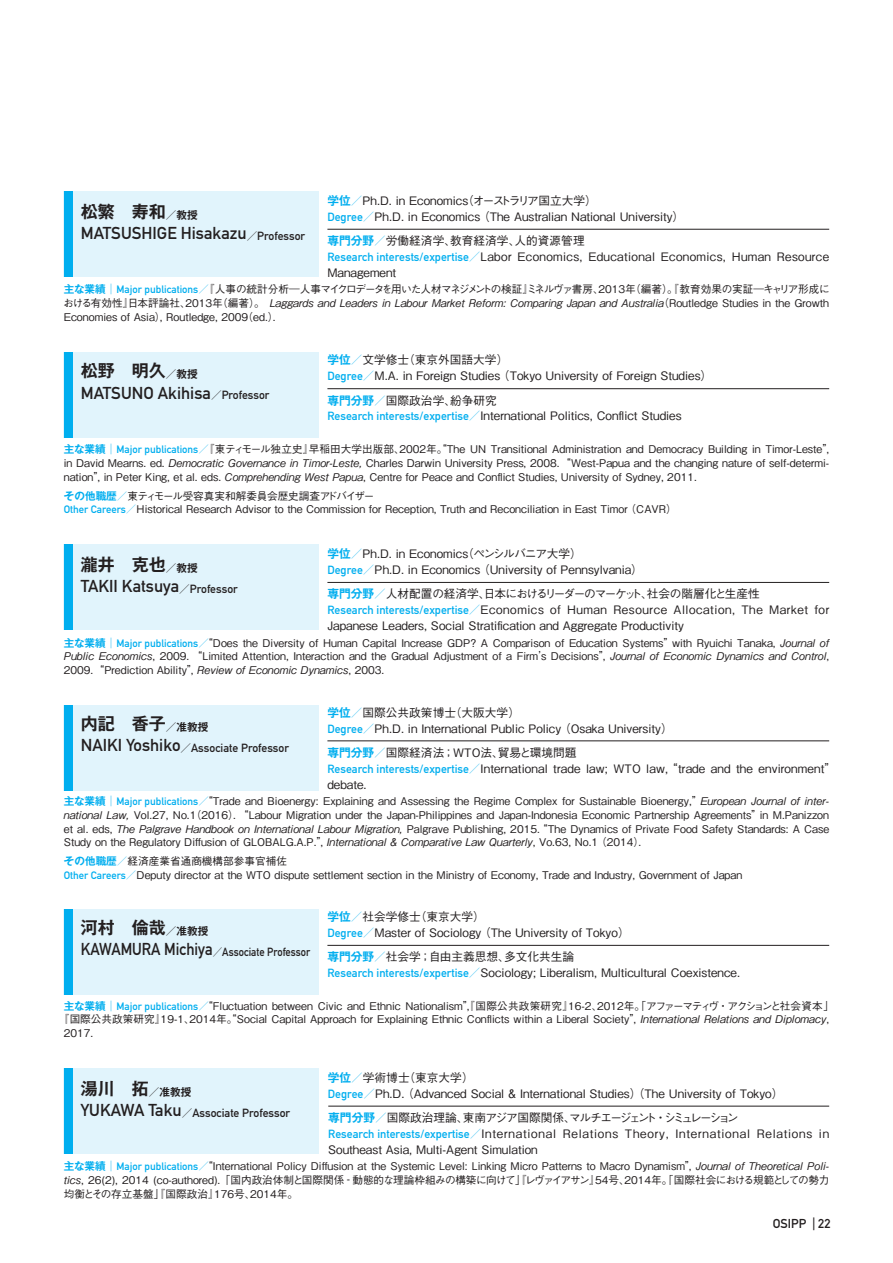
<style>
.page{position:relative;width:893px;height:1263px;background:#fff}
.page>*{position:absolute;margin:0;border:0;box-sizing:border-box;transform-origin:0 0}
.t1{font:16.95px "DIN Mittelschrift Std";color:#231f20}
.t2{font:700 16.95px "Gothic MB101 Pro De";color:#231f20}
.t3{font:12.75px "DIN Mittelschrift Std";color:#231f20}
.t4{font:500 11.7px/15.9px "Gothic BBB Pro";color:#231f20}
.t5{font:500 11.7px/15.9px "Gothic BBB Pro";letter-spacing:.03em;color:#231f20}
.t6{font:11.7px "DIN Mittelschrift Std";color:#231f20}
.t7{font:11.7px "DIN Mittelschrift Std";color:#231f20;scale:.9 1}
.t8{font:500 10.65px/13.8px "Gothic BBB Pro";color:#231f20;text-align:justify}
.s1{font-family:"Gothic MB101 Pro De";font-weight:700;color:#00aeef}
.s2{color:#00aeef}
.s3{font-family:"DIN Mittelschrift Std";font-weight:400;color:#00aeef}
.s4{font-family:"Gothic MB101 Pro";font-weight:300;color:#00aeef}
.s5{font-size:10.65px}
.s6{font-family:"Gothic MB101 Pro De";font-weight:700;font-size:10.65px}
.s7{font-size:11.7px}
.s8{font-size:16.95px}
</style>
<div class="page">
<div style="left:64px;top:705px;width:255px;height:85px;background:#e1f4fc"></div>
<div style="left:64px;top:705px;width:8px;height:85px;background:#00aeef"></div>
<hr style="left:327px;top:741px;width:502px;height:1px;background:#231f20">
<div style="left:64px;top:545px;width:255px;height:85px;background:#e1f4fc"></div>
<div style="left:64px;top:545px;width:8px;height:85px;background:#00aeef"></div>
<hr style="left:327px;top:582px;width:502px;height:1px;background:#231f20">
<div style="left:64px;top:910px;width:255px;height:85px;background:#e1f4fc"></div>
<div style="left:64px;top:910px;width:8px;height:85px;background:#00aeef"></div>
<hr style="left:327px;top:945px;width:502px;height:1px;background:#231f20">
<div style="left:64px;top:191px;width:255px;height:85px;background:#e1f4fc"></div>
<div style="left:64px;top:191px;width:8px;height:85px;background:#00aeef"></div>
<hr style="left:327px;top:229px;width:502px;height:1px;background:#231f20">
<div style="left:64px;top:352px;width:255px;height:85px;background:#e1f4fc"></div>
<div style="left:64px;top:352px;width:8px;height:85px;background:#00aeef"></div>
<hr style="left:327px;top:388px;width:502px;height:1px;background:#231f20">
<div style="left:64px;top:1068px;width:255px;height:85px;background:#e1f4fc"></div>
<div style="left:64px;top:1068px;width:8px;height:85px;background:#00aeef"></div>
<hr style="left:328px;top:1106px;width:501px;height:1px;background:#231f20">
<p class="t4" style="left:327px;top:191px;width:358px"><span class="s1">学位</span><span class="s2">／</span>Ph.D. in Economics（オーストラリア国立大学）<br><span class="s3">Degree</span><span class="s2">／</span>Ph.D. in Economics （The Australian National University）</p>
<p class="t5" style="left:327px;top:231px;width:503px"><span class="s1">専門分野</span><span class="s2">／</span>労働経済学、教育経済学、人的資源管理<br><span class="s3">Research interests/expertise</span><span class="s2">／</span>Labor Economics, Educational Economics, Human Resource<br>Management</p>
<p class="t8" style="left:63px;top:281px;width:768px"><span class="s1">主な業績</span><span class="s4">｜</span><span class="s3">Major publications</span><span class="s2">／</span>『人事の統計分析―人事マイクロデータを用いた人材マネジメントの検証』ミネルヴァ書房、2013年（編著）。『教育効果の実証―キャリア形成における有効性』日本評論社、2013年（編著）。 Laggards and Leaders in Labour Market Reform: Comparing Japan and Australia（Routledge Studies in the Growth Economies of Asia）, Routledge, 2009（ed.）.</p>
<h1 class="t2" style="left:81px;top:357px;width:118px">松野　明久<span class="s5">／教授</span></h1>
<h1 class="t1" style="left:81px;top:383px;width:190px">MATSUNO Akihisa<span class="s6">／</span><span class="s7">Professor</span></h1>
<h1 class="t2" style="left:81px;top:197px;width:118px">松繁　寿和<span class="s5">／教授</span></h1>
<h1 class="t1" style="left:81px;top:223px;width:226px">MATSUSHIGE Hisakazu<span class="s6">／</span><span class="s7">Professor</span></h1>
<p class="t4" style="left:327px;top:351px;width:386px"><span class="s1">学位</span><span class="s2">／</span>文学修士（東京外国語大学）<br><span class="s3">Degree</span><span class="s2">／</span>M.A. in Foreign Studies （Tokyo University of Foreign Studies）</p>
<p class="t4" style="left:327px;top:391px;width:356px"><span class="s1">専門分野</span><span class="s2">／</span>国際政治学、紛争研究<br><span class="s3">Research interests/expertise</span><span class="s2">／</span>International Politics, Conflict Studies</p>
<p class="t8" style="left:64px;top:441px;width:771px;text-align:left"><span class="s1">主な業績</span><span class="s4">｜</span><span class="s3">Major publications</span><span class="s2">／</span>『東ティモール独立史』早稲田大学出版部、2002年。“The UN Transitional Administration and Democracy Building in Timor-Leste”, in David Mearns. ed. Democratic Governance in Timor-Leste, Charles Darwin University Press, 2008. “West-Papua and the changing nature of self-determi&shy;nation”, in Peter King, et al. eds. Comprehending West Papua, Centre for Peace and Conflict Studies, University of Sydney, 2011.</p>
<p class="t8" style="left:64px;top:487px;width:614px"><span class="s1">その他職歴</span><span class="s2">／</span>東ティモール受容真実和解委員会歴史調査アドバイザー<br><span class="s3">Other Careers</span><span class="s2">／</span>Historical Research Advisor to the Commission for Reception, Truth and Reconciliation in East Timor （CAVR）</p>
<p class="t4" style="left:327px;top:544px;width:317px"><span class="s1">学位</span><span class="s2">／</span>Ph.D. in Economics（ペンシルバニア大学）<br><span class="s3">Degree</span><span class="s2">／</span>Ph.D. in Economics （University of Pennsylvania）</p>
<p class="t4" style="left:327px;top:584px;width:503px"><span class="s1">専門分野</span><span class="s2">／</span>人材配置の経済学、日本におけるリーダーのマーケット、社会の階層化と生産性<br><span class="s3">Research interests/expertise</span><span class="s2">／</span>Economics of Human Resource Allocation, The Market for<br>Japanese Leaders, Social Stratification and Aggregate Productivity</p>
<p class="t8" style="left:64px;top:634px;width:767px"><span class="s1">主な業績</span><span class="s4">｜</span><span class="s3">Major publications</span><span class="s2">／</span>“Does the Diversity of Human Capital Increase GDP? A Comparison of Education Systems”with Ryuichi Tanaka, Journal of Public Economics, 2009. “Limited Attention, Interaction and the Gradual Adjustment of a Firm’s Decisions”, Journal of Economic Dynamics and Control, 2009. “Prediction Ability”, Review of Economic Dynamics, 2003.</p>
<h1 class="t2" style="left:81px;top:551px;width:118px">瀧井　克也<span class="s5">／教授</span></h1>
<h1 class="t1" style="left:81px;top:576px;width:158px">TAKII Katsuya<span class="s6">／</span><span class="s7">Professor</span></h1>
<p class="t4" style="left:327px;top:703px;width:347px"><span class="s1">学位</span><span class="s2">／</span>国際公共政策博士（大阪大学）<br><span class="s3">Degree</span><span class="s2">／</span>Ph.D. in International Public Policy （Osaka University）</p>
<p class="t4" style="left:327px;top:743px;width:510px"><span class="s1">専門分野</span><span class="s2">／</span>国際経済法；WTO法、貿易と環境問題<br><span class="s3">Research interests/expertise</span><span class="s2">／</span>International trade law; WTO law, “trade and the environment” debate.</p>
<p class="t8" style="left:64px;top:793px;width:767px"><span class="s1">主な業績</span><span class="s4">｜</span><span class="s3">Major publications</span><span class="s2">／</span>“Trade and Bioenergy: Explaining and Assessing the Regime Complex for Sustainable Bioenergy,”European Journal of inter&shy;national Law, Vol.27, No.1（2016）. “Labour Migration under the Japan-Philippines and Japan-Indonesia Economic Partnership Agreements”in M.Panizzon et al. eds, The Palgrave Handbook on International Labour Migration, Palgrave Publishing, 2015. “The Dynamics of Private Food Safety Standards: A Case Study on the Regulatory Diffusion of GLOBALG.A.P.”, International &amp; Comparative Law Quarterly, Vo.63, No.1 （2014）.</p>
<p class="t8" style="left:64px;top:853px;width:680px"><span class="s1">その他職歴</span><span class="s2">／</span>経済産業省通商機構部参事官補佐<br><span class="s3">Other Careers</span><span class="s2">／</span>Deputy director at the WTO dispute settlement section in the Ministry of Economy, Trade and Industry, Government of Japan</p>
<h1 class="t2" style="left:81px;top:709px;width:129px">内記　香子<span class="s5">／准教授</span></h1>
<p class="t6" style="left:81px;top:741px;width:210px"><span class="s8">NAIKI Yoshiko</span><span class="s6">／</span>Associate Professor</p>
<p class="t4" style="left:327px;top:907px;width:304px"><span class="s1">学位</span><span class="s2">／</span>社会学修士（東京大学）<br><span class="s3">Degree</span><span class="s2">／</span>Master of Sociology （The University of Tokyo）</p>
<p class="t4" style="left:327px;top:947px;width:414px"><span class="s1">専門分野</span><span class="s2">／</span>社会学；自由主義思想、多文化共生論<br><span class="s3">Research interests/expertise</span><span class="s2">／</span>Sociology; Liberalism, Multicultural Coexistence.</p>
<p class="t8" style="left:64px;top:997px;width:772px"><span class="s1">主な業績</span><span class="s4">｜</span><span class="s3">Major publications</span><span class="s2">／</span>“Fluctuation between Civic and Ethnic Nationalism”,『国際公共政策研究』16-2、2012年。「アファーマティヴ・アクションと社会資本」</p>
<p class="t8" style="left:59px;top:1011px;width:772px">『国際公共政策研究』19-1、2014年。“Social Capital Approach for Explaining Ethnic Conflicts within a Liberal Society”, International Relations and Diplomacy,</p>
<p class="t8" style="left:64px;top:1025px;width:31px">2017.</p>
<h1 class="t2" style="left:81px;top:913px;width:129px">河村　倫哉<span class="s5">／准教授</span></h1>
<p class="t7" style="left:81px;top:945px;width:257px"><span class="s8">KAWAMURA Michiya</span><span class="s6">／</span>Associate Professor</p>
<p class="t4" style="left:328px;top:1068px;width:457px"><span class="s1">学位</span><span class="s2">／</span>学術博士（東京大学）<br><span class="s3">Degree</span><span class="s2">／</span>Ph.D. （Advanced Social &amp; International Studies）（The University of Tokyo）</p>
<p class="t4" style="left:328px;top:1108px;width:502px"><span class="s1">専門分野</span><span class="s2">／</span>国際政治理論、東南アジア国際関係、マルチエージェント・シミュレーション<br><span class="s3">Research interests/expertise</span><span class="s2">／</span>International Relations Theory, International Relations in<br>Southeast Asia, Multi-Agent Simulation</p>
<p class="t8" style="left:64px;top:1158px;width:767px"><span class="s1">主な業績</span><span class="s4">｜</span><span class="s3">Major publications</span><span class="s2">／</span>“International Policy Diffusion at the Systemic Level: Linking Micro Patterns to Macro Dynamism”, Journal of Theoretical Poli&shy;tics, 26(2), 2014 (co-authored). 「国内政治体制と国際関係‐動態的な理論枠組みの構築に向けて」『レヴァイアサン』54号、2014年。「国際社会における規範としての勢力均衡とその存立基盤」『国際政治』176号、2014年。</p>
<p class="t3" style="left:773px;top:1216px;width:59px">OSIPP | 22</p>
<h1 class="t2" style="left:81px;top:1074px;width:112px">湯川　拓<span class="s5">／准教授</span></h1>
<p class="t6" style="left:81px;top:1106px;width:211px"><span class="s8">YUKAWA Taku</span><span class="s6">／</span>Associate Professor</p>
</div>
